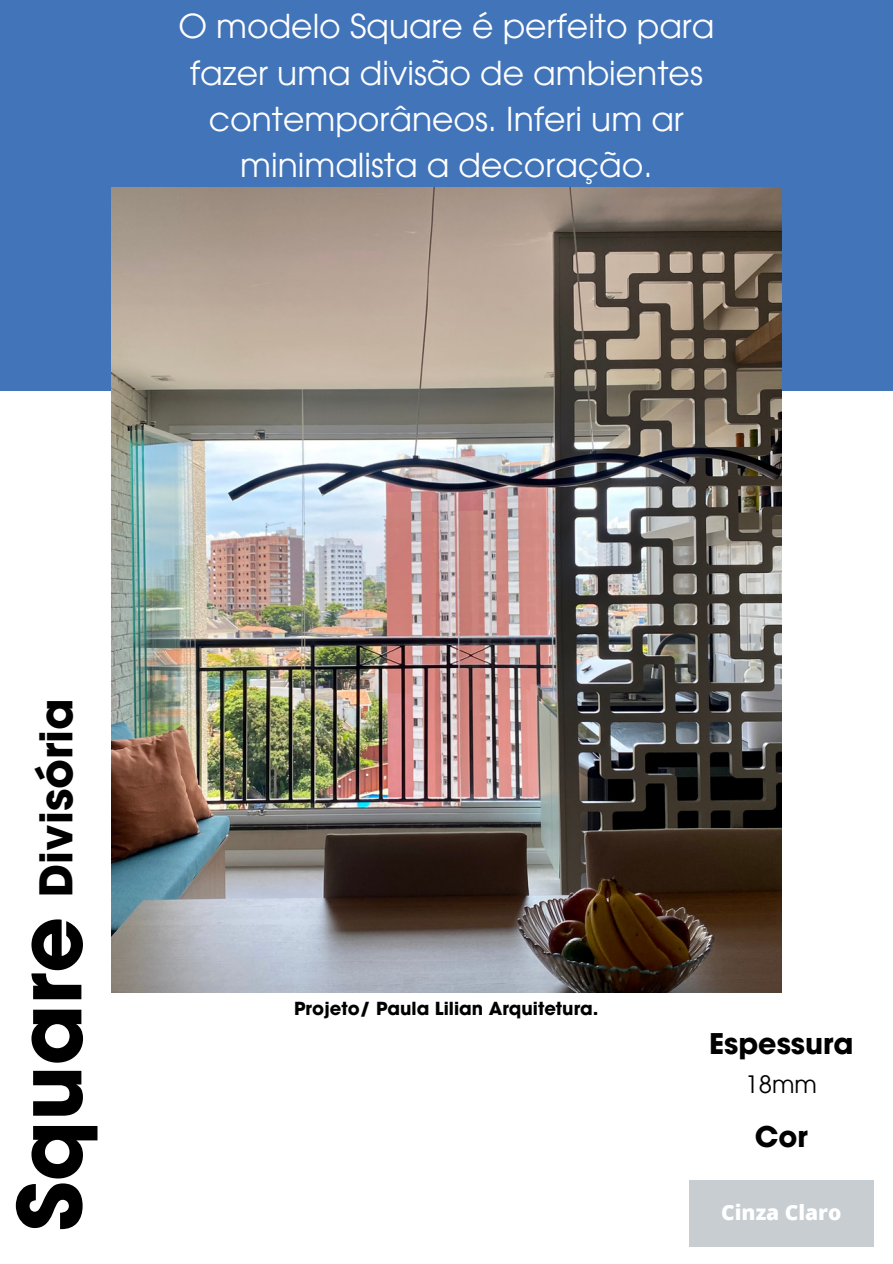
<style>
.page{position:relative;width:893px;height:1264px;background:#fff}
.page>*{position:absolute;margin:0;border:0;box-sizing:border-box;transform-origin:0 0}
.t1{font:700 86.85px "ITC Avant Garde Pro";color:#000}
.t2{font:700 45px "ITC Avant Garde Pro";color:#000}
.t3{font:33px/46px "ITC Avant Garde Pro";color:#fff;text-align:center}
.t4{font:700 28.5px "ITC Avant Garde Pro";color:#000}
.t5{font:24px "ITC Avant Garde Pro";color:#000}
.t6{font:800 21px "Open Sans";color:#fff}
.t7{font:700 18px "ITC Avant Garde Pro";color:#000}
</style>
<div class="page">
<div style="left:0;top:0;width:892px;height:390px;background:#4274b9"></div>
<img style="left:111px;top:187px;width:670px;height:805px">
<div style="left:689px;top:1179px;width:184px;height:67px;background:#c7cdd1"></div>
<p class="t3" style="left:178px;top:7px;width:537px">O modelo Square é perfeito para fazer uma divisão de ambientes contemporâneos. Inferi um ar minimalista a decoração.</p>
<p class="t2" style="left:39px;top:897px;width:200px;rotate:-90deg">Divisória</p>
<p class="t1" style="left:17px;top:1231px;width:316px;rotate:-90deg">Square</p>
<p class="t7" style="left:294px;top:1001px;width:306px">Projeto/ Paula Lilian Arquitetura.</p>
<p class="t4" style="left:709px;top:1033px;width:146px">Espessura</p>
<p class="t5" style="left:745px;top:1075px;width:73px">18mm</p>
<p class="t4" style="left:754px;top:1125px;width:54px">Cor</p>
<p class="t6" style="left:721px;top:1197px;width:122px">Cinza Claro</p>
</div>
